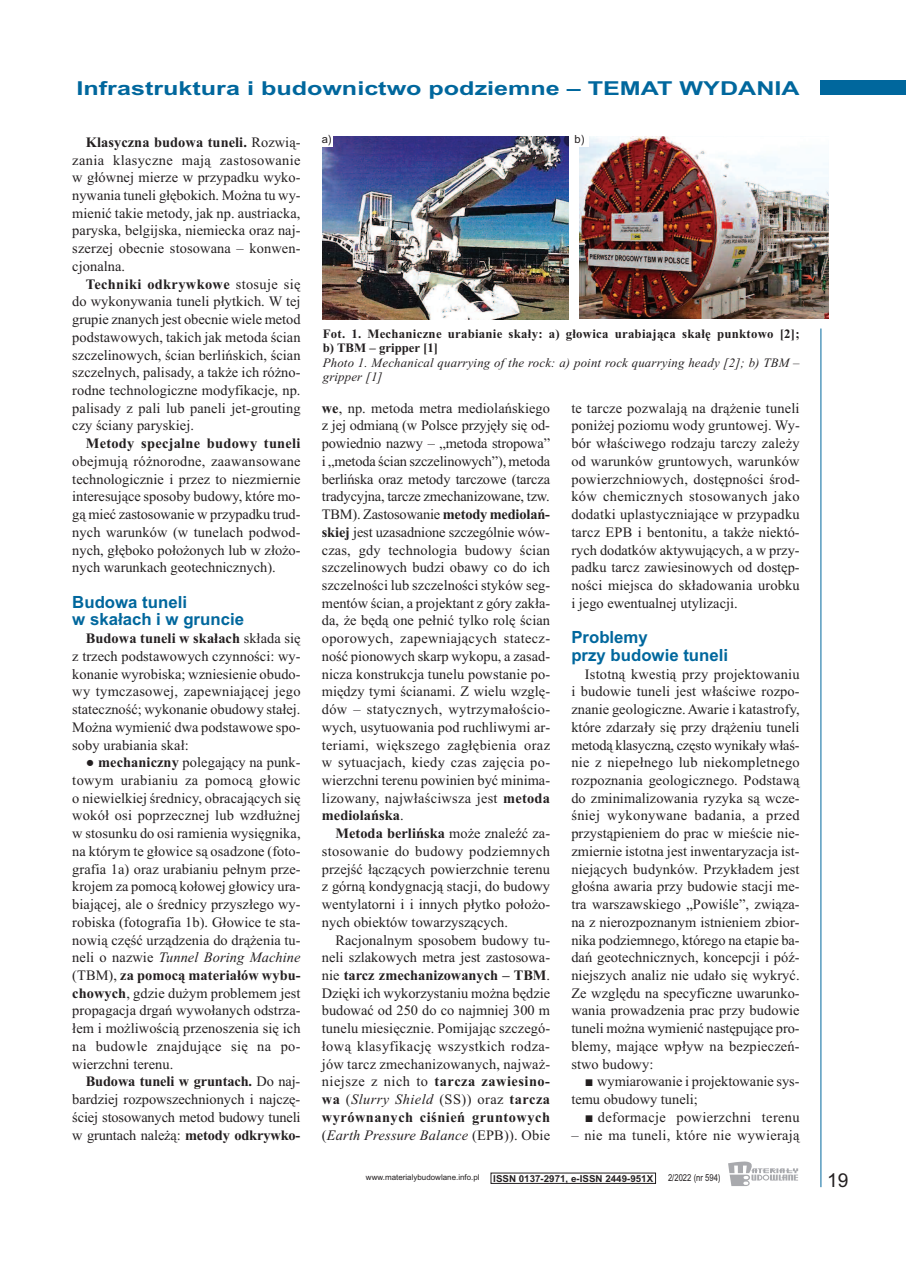
<style>
.page{position:relative;width:906px;height:1268px;background:#fff}
.page>*{position:absolute;margin:0;border:0;box-sizing:border-box;transform-origin:0 0}
.t1{font:700 19.2px "Arial";color:#00679d;scale:1.31 1}
.t2{font:19.2px "Arial";color:#231f20}
.t3{font:700 16.8px/17.7px "Arial";color:#00679d}
.t4{font:14.4px/17.7px "Times New Roman";letter-spacing:.005em;color:#231f20;text-align:justify}
.t5{font:14.4px "Times New Roman";letter-spacing:.025em;color:#231f20}
.t6{font:700 14.4px "Times New Roman";letter-spacing:.02em;color:#231f20}
.t7{font:700 12.75px/14.4px "Times New Roman";letter-spacing:.02em;color:#231f20}
.t8{font:italic 12.75px/14.4px "Times New Roman";letter-spacing:.015em;color:#231f20}
.t9{font:11.25px "Arial";color:#231f20}
.t10{font:700 9.6px "Arial";color:#231f20}
.t11{font:9.6px "Arial";color:#231f20;scale:.8 1}
.t12{font:7.95px "Arial";color:#231f20}
.s1{font-weight:700}
.s2{font-style:italic}
</style>
<div class="page">
<div style="left:821px;top:81px;width:85px;height:14px;background:#00679d"></div>
<hr style="left:820px;top:328px;width:1px;height:858px;background:#00679d">
<svg style="left:728px;top:1161px;width:70px;height:24px"></svg>
<img style="left:323px;top:137px;width:245px;height:182px">
<img style="left:579px;top:137px;width:249px;height:182px">
<div style="left:322px;top:134px;width:11px;height:13px;background:#fff"></div>
<div style="left:574px;top:134px;width:14px;height:13px;background:#fff"></div>
<h1 class="t1" style="left:77px;top:77px;width:553px">Infrastruktura i budownictwo podziemne – TEMAT WYDANIA</h1>
<p class="t4" style="left:72px;top:133px;width:230px;text-indent:14px"><span class="s1">Klasyczna budowa tuneli.</span> Rozwią&shy;zania klasyczne mają zastosowanie w głównej mierze w przypadku wyko&shy;nywania tuneli głębokich. Można tu wy&shy;mienić takie metody, jak np. austriacka, paryska, belgijska, niemiecka oraz naj&shy;szerzej obecnie stosowana – konwen&shy;cjonalna.</p>
<p class="t4" style="left:72px;top:275px;width:230px;text-indent:13px"><span class="s1">Techniki odkrywkowe</span> stosuje się do wykonywania tuneli płytkich. W tej grupie znanych jest obecnie wiele metod podstawowych, takich jak metoda ścian szczelinowych, ścian berlińskich, ścian szczelnych, palisady, a także ich różno&shy;rodne technologiczne modyfikacje, np. palisady z pali lub paneli jet-grouting czy ściany paryskiej.</p>
<p class="t6" style="left:86px;top:434px;width:216px">Metody specjalne budowy tuneli</p>
<p class="t4" style="left:72px;top:452px;width:230px">obejmują różnorodne, zaawansowane technologicznie i przez to niezmiernie interesujące sposoby budowy, które mo&shy;gą mieć zastosowanie w przypadku trud&shy;nych warunków (w tunelach podwod&shy;nych, głęboko położonych lub w złożo&shy;nych warunkach geotechnicznych).</p>
<p class="t3" style="left:72px;top:593px;width:173px">Budowa tuneli<br>w skałach i w gruncie</p>
<p class="t4" style="left:72px;top:629px;width:230px;text-indent:14px"><span class="s1">Budowa tuneli w skałach</span> składa się z trzech podstawowych czynności: wy&shy;konanie wyrobiska; wzniesienie obudo&shy;wy tymczasowej, zapewniającej jego stateczność; wykonanie obudowy stałej.<br>Można wymienić dwa podstawowe spo&shy;soby urabiania skał:</p>
<p class="t4" style="left:72px;top:753px;width:230px;text-indent:14px">● <span class="s1">mechaniczny</span> polegający na punk&shy;towym urabianiu za pomocą głowic o niewielkiej średnicy, obracających się wokół osi poprzecznej lub wzdłużnej w stosunku do osi ramienia wysięgnika, na którym te głowice są osadzone (foto&shy;grafia 1a) oraz urabianiu pełnym prze&shy;krojem za pomocą kołowej głowicy ura&shy;biającej, ale o średnicy przyszłego wy&shy;robiska (fotografia 1b). Głowice te sta&shy;nowią część urządzenia do drążenia tu&shy;neli o nazwie <span class="s2">Tunnel Boring Machine </span>(TBM), <span class="s1">za pomocą materiałów wybu&shy;chowych</span>, gdzie dużym problemem jest propagacja drgań wywołanych odstrza&shy;łem i możliwością przenoszenia się ich na budowle znajdujące się na po&shy;wierzchni terenu.</p>
<p class="t4" style="left:72px;top:1072px;width:230px;text-indent:13px"><span class="s1">Budowa tuneli w gruntach.</span> Do naj&shy;bardziej rozpowszechnionych i najczę&shy;ściej stosowanych metod budowy tuneli w gruntach należą: <span class="s1">metody odkrywko-</span></p>
<p class="t9" style="left:322px;top:132px;width:11px">a)</p>
<p class="t9" style="left:574px;top:132px;width:11px">b)</p>
<p class="t7" style="left:323px;top:326px;width:478px">Fot. 1. Mechaniczne urabianie skały: a) głowica urabiająca skałę punktowo [2]; b) TBM – gripper [1]</p>
<p class="t8" style="left:323px;top:355px;width:478px">Photo 1. Mechanical quarrying of the rock: a) point rock quarrying heady [2]; b) TBM – gripper [1]</p>
<p class="t4" style="left:322px;top:399px;width:230px"><span class="s1">we</span>, np. metoda metra mediolańskiego z jej odmianą (w Polsce przyjęły się od&shy;powiednio nazwy – „metoda stropowa” i „metoda ścian szczelinowych”), metoda berlińska oraz metody tarczowe (tarcza tradycyjna, tarcze zmechanizowane, tzw.<br>TBM). Zastosowanie <span class="s1">metody mediolań&shy;skiej</span> jest uzasadnione szczególnie wów&shy;czas, gdy technologia budowy ścian szczelinowych budzi obawy co do ich szczelności lub szczelności styków seg&shy;mentów ścian, a projektant z góry zakła&shy;da, że będą one pełnić tylko rolę ścian oporowych, zapewniających statecz&shy;ność pionowych skarp wykopu, a zasad&shy;nicza konstrukcja tunelu powstanie po&shy;między tymi ścianami. Z wielu wzglę&shy;dów – statycznych, wytrzymałościo&shy;wych, usytuowania pod ruchliwymi ar&shy;teriami, większego zagłębienia oraz w sytuacjach, kiedy czas zajęcia po&shy;wierzchni terenu powinien być minima&shy;lizowany, najwłaściwsza jest <span class="s1">metoda mediolańska</span>.</p>
<p class="t4" style="left:322px;top:824px;width:230px;text-indent:13px"><span class="s1">Metoda berlińska</span> może znaleźć za&shy;stosowanie do budowy podziemnych przejść łączących powierzchnie terenu z górną kondygnacją stacji, do budowy wentylatorni i i innych płytko położo&shy;nych obiektów towarzyszących.</p>
<p class="t4" style="left:322px;top:930px;width:230px;text-indent:14px">Racjonalnym sposobem budowy tu&shy;neli szlakowych metra jest zastosowa&shy;nie <span class="s1">tarcz zmechanizowanych – TBM</span>.<br>Dzięki ich wykorzystaniu można będzie budować od 250 do co najmniej 300 m tunelu miesięcznie. Pomijając szczegó&shy;łową klasyfikację wszystkich rodza&shy;jów tarcz zmechanizowanych, najważ&shy;niejsze z nich to <span class="s1">tarcza zawiesino&shy;wa</span> (<span class="s2">Slurry Shield</span> (SS)) oraz <span class="s1">tarcza wyrównanych ciśnień gruntowych </span>(<span class="s2">Earth Pressure Balance</span> (EPB)). Obie</p>
<p class="t4" style="left:571px;top:399px;width:230px">te tarcze pozwalają na drążenie tuneli poniżej poziomu wody gruntowej. Wy&shy;bór właściwego rodzaju tarczy zależy od warunków gruntowych, warunków powierzchniowych, dostępności środ&shy;ków chemicznych stosowanych jako dodatki uplastyczniające w przypadku tarcz EPB i bentonitu, a także niektó&shy;rych dodatków aktywujących, a w przy&shy;padku tarcz zawiesinowych od dostęp&shy;ności miejsca do składowania urobku i jego ewentualnej utylizacji.</p>
<p class="t3" style="left:571px;top:628px;width:158px">Problemy<br>przy budowie tuneli</p>
<p class="t4" style="left:571px;top:664px;width:230px;text-indent:13px">Istotną kwestią przy projektowaniu i budowie tuneli jest właściwe rozpo&shy;znanie geologiczne.Awarie i katastrofy, które zdarzały się przy drążeniu tuneli metodą klasyczną, często wynikały właś&shy;nie z niepełnego lub niekompletnego rozpoznania geologicznego. Podstawą do zminimalizowania ryzyka są wcze&shy;śniej wykonywane badania, a przed przystąpieniem do prac w mieście nie&shy;zmiernie istotna jest inwentaryzacja ist&shy;niejących budynków. Przykładem jest głośna awaria przy budowie stacji me&shy;tra warszawskiego „Powiśle”, związa&shy;na z nierozpoznanym istnieniem zbior&shy;nika podziemnego, którego na etapie ba&shy;dań geotechnicznych, koncepcji i póź&shy;niejszych analiz nie udało się wykryć.<br>Ze względu na specyficzne uwarunko&shy;wania prowadzenia prac przy budowie tuneli można wymienić następujące pro&shy;blemy, mające wpływ na bezpieczeń&shy;stwo budowy:</p>
<p class="t4" style="left:571px;top:1072px;width:230px;text-indent:13px">■ wymiarowanie i projektowanie sys&shy;temu obudowy tuneli;</p>
<p class="t5" style="left:585px;top:1108px;width:216px">■ deformacje powierzchni terenu</p>
<p class="t5" style="left:571px;top:1125px;width:230px">– nie ma tuneli, które nie wywierają</p>
<p class="t12" style="left:366px;top:1172px;width:115px">www.materialybudowlane.info.pl</p>
<p class="t10" style="left:493px;top:1172px;width:161px">ISSN 0137-2971, e-ISSN 2449-951X</p>
<p class="t11" style="left:668px;top:1171px;width:67px">2/2022 (nr 594)</p>
<h1 class="t2" style="left:827px;top:1168px;width:23px">19</h1>
</div>
